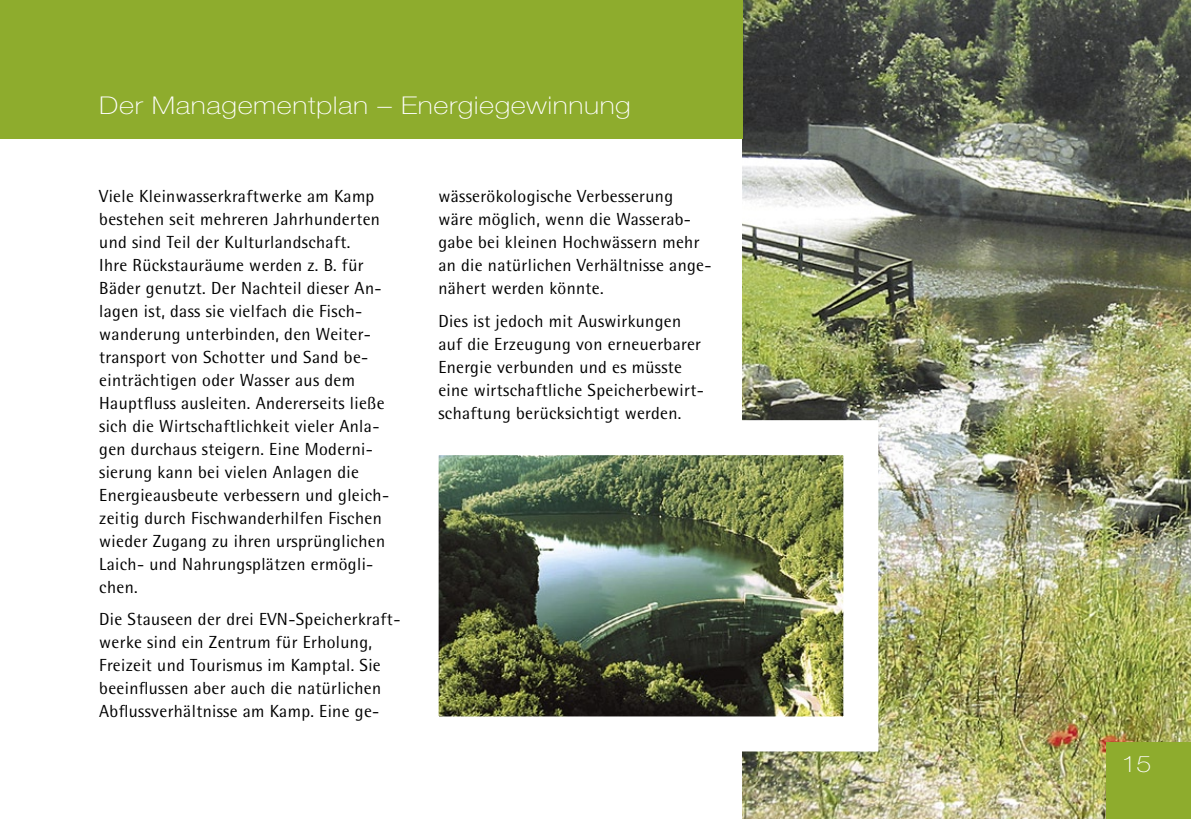
<style>
.page{position:relative;width:1191px;height:819px;background:#fff}
.page>*{position:absolute;margin:0;border:0;box-sizing:border-box;transform-origin:0 0}
.t1{font:100 24.5px "Helvetica Neue";letter-spacing:.02em;color:#fff;scale:1.18 1}
.t2{font:100 22.75px "Helvetica Neue";color:#fff;scale:1.18 1}
.t3{font:17.5px/23.1px "Rotis Semi Sans";letter-spacing:.02em;color:#000}
</style>
<div class="page">
<img style="left:742px;top:0;width:449px;height:819px">
<img style="left:439px;top:456px;width:403px;height:259px">
<div style="left:0;top:0;width:742px;height:139px;background:#8eac2d"></div>
<div style="left:1106px;top:742px;width:85px;height:77px;background:#8eac2d"></div>
<h1 class="t1" style="left:99px;top:91px;width:452px">Der Managementplan – Energiegewinnung</h1>
<p class="t3" style="left:99px;top:184px;width:291px">Viele Kleinwasserkraftwerke am Kamp bestehen seit mehreren Jahrhunderten und sind Teil der Kulturlandschaft.<br>Ihre Rückstauräume werden z. B. für Bäder genutzt. Der Nachteil dieser An&shy;lagen ist, dass sie vielfach die Fisch&shy;wanderung unterbinden, den Weiter&shy;transport von Schotter und Sand be&shy;einträchtigen oder Wasser aus dem Hauptfluss ausleiten. Andererseits ließe sich die Wirtschaftlichkeit vieler Anla&shy;gen durchaus steigern. Eine Moderni&shy;sierung kann bei vielen Anlagen die Energieausbeute verbessern und gleich&shy;zeitig durch Fischwanderhilfen Fischen wieder Zugang zu ihren ursprünglichen Laich- und Nahrungsplätzen ermögli&shy;chen.</p>
<p class="t3" style="left:99px;top:607px;width:303px">Die Stauseen der drei EVN-Speicherkraft&shy;werke sind ein Zentrum für Erholung, Freizeit und Tourismus im Kamptal. Sie beeinflussen aber auch die natürlichen Abflussverhältnisse am Kamp. Eine ge-</p>
<p class="t3" style="left:438px;top:184px;width:275px">wässerökologische Verbesserung wäre möglich, wenn die Wasserab&shy;gabe bei kleinen Hochwässern mehr an die natürlichen Verhältnisse ange&shy;nähert werden könnte.</p>
<p class="t3" style="left:438px;top:309px;width:267px">Dies ist jedoch mit Auswirkungen auf die Erzeugung von erneuerbarer Energie verbunden und es müsste eine wirtschaftliche Speicherbewirt&shy;schaftung berücksichtigt werden.</p>
<h2 class="t2" style="left:1121px;top:751px;width:27px">15</h2>
</div>
